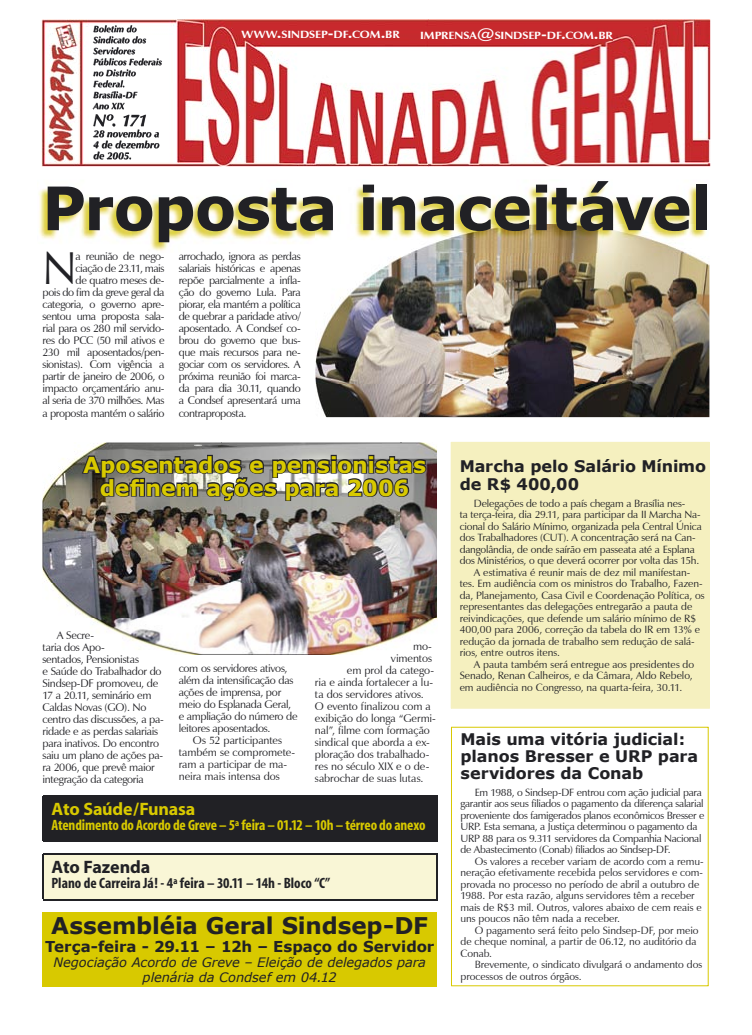
<style>
.page{position:relative;width:752px;height:1035px;background:#fff}
.page>*{position:absolute;margin:0;border:0;box-sizing:border-box;transform-origin:0 0}
.t1{font:700 60px "Verdana";letter-spacing:-.015em;color:#212125}
.t2{font:46.1px "Zapf Humanist 601 BT";color:#212125}
.t3{font:700 23px "Verdana";letter-spacing:-.005em;color:#212125}
.t4{font:700 22px/23px "Verdana";color:#d8c900;text-align:center}
.t5{font:700 18px "Myriad";letter-spacing:-.015em;color:#d8c900}
.t6{font:700 18px "Myriad";letter-spacing:-.005em;color:#212125}
.t7{font:italic 700 17px "Zapf Humanist 601 BT";color:#212125}
.t8{font:700 16px/17px "Verdana";letter-spacing:-.005em;color:#212125}
.t9{font:700 condensed 15px "Myriad";letter-spacing:-.01em;color:#d8c900}
.t10{font:700 condensed 15px "Myriad";color:#212125}
.t11{font:700 15px "Verdana";letter-spacing:-.005em;color:#212125}
.t12{font:italic 13px/15px "Verdana";letter-spacing:-.01em;color:#212125;text-align:center}
.t13{font:11px/12px "Zapf Humanist 601 BT";letter-spacing:-.025em;color:#212125}
.t14{font:11px/12px "Zapf Humanist 601 BT";letter-spacing:-.005em;color:#212125}
.t15{font:10.5px/11.5px "Zapf Humanist 601 BT";letter-spacing:-.01em;color:#212125}
.t16{font:700 10.5px "Zapf Humanist 601 BT";letter-spacing:-.01em;color:#fff;scale:1.15 1}
.t17{font:italic 700 10px/11px "Zapf Humanist 601 BT";letter-spacing:-.005em;color:#212125;text-align:justify}
.t18{font:italic 700 9px/11px "Zapf Humanist 601 BT";color:#212125}
.s1{font-size:15px}
</style>
<div class="page">
<img style="left:43px;top:442px;width:394px;height:176px">
<img style="left:91px;top:618px;width:346px;height:36px">
<img style="left:315px;top:253px;width:394px;height:164px">
<svg style="left:80px;top:454px;width:347px;height:48px;background:#72716f"></svg>
<img style="left:38px;top:182px;width:668px;height:69px">
<img style="left:315px;top:224px;width:392px;height:29px">
<img style="left:42px;top:19px;width:667px;height:147px">
<img style="left:94px;top:26px;width:43px;height:7px">
<img style="left:93px;top:37px;width:53px;height:7px">
<img style="left:93px;top:48px;width:42px;height:7px">
<img style="left:94px;top:59px;width:68px;height:6px">
<img style="left:94px;top:70px;width:42px;height:6px">
<img style="left:94px;top:81px;width:30px;height:7px">
<img style="left:94px;top:92px;width:43px;height:6px">
<img style="left:93px;top:103px;width:32px;height:6px">
<img style="left:94px;top:115px;width:52px;height:12px">
<img style="left:93px;top:130px;width:66px;height:8px">
<img style="left:94px;top:141px;width:66px;height:8px">
<img style="left:94px;top:152px;width:37px;height:8px">
<img style="left:241px;top:31px;width:158px;height:7px">
<div style="left:421px;top:28px;width:191px;height:13px;background:#c62a2d"></div>
<svg style="left:451px;top:726px;width:257px;height:260px"></svg>
<div style="left:43px;top:912px;width:394px;height:74px;background:#d8c900"></div>
<div style="left:43px;top:796px;width:394px;height:45px;background:#212125"></div>
<hr style="left:43px;top:795px;width:394px;height:1px;background:#212125">
<hr style="left:43px;top:841px;width:394px;height:1px;background:#212125">
<div style="left:450px;top:442px;width:259px;height:266px;background:#f5f0bf"></div>
<div style="left:43px;top:854px;width:394px;height:45px;background:#f9f6d6"></div>
<hr style="left:43px;top:853px;width:394px;height:1px;background:#212125">
<hr style="left:43px;top:854px;width:1px;height:45px;background:#212125">
<hr style="left:436px;top:854px;width:1px;height:45px;background:#212125">
<hr style="left:43px;top:899px;width:394px;height:1px;background:#212125">
<p class="t18" style="left:94px;top:24px;width:70px">Boletim do<br>Sindicato dos<br>Servidores<br>Públicos Federais no Distrito<br>Federal.<br>Brasília-DF<br>Ano XIX</p>
<h3 class="t7" style="left:94px;top:110px;width:56px">Nº. 171</h3>
<p class="t17" style="left:94px;top:128px;width:67px">28 novembro a 4 de dezembro de 2005.</p>
<p class="t16" style="left:241px;top:28px;width:139px">WWW<span class="s1">.</span>SINDSEP<span class="s1">-</span>DF<span class="s1">.</span>COM<span class="s1">.</span>BR</p>
<p class="t16" style="left:420px;top:28px;width:169px">IMPRENSA<span class="s1">@</span>SINDSEP<span class="s1">-</span>DF<span class="s1">.</span>COM<span class="s1">.</span>BR</p>
<h1 class="t1" style="left:42px;top:170px;width:670px">Proposta inaceitável</h1>
<h2 class="t2" style="left:43px;top:240px;width:36px">N</h2>
<p class="t13" style="left:43px;top:251px;width:123px;text-align:right">a reunião de nego-<br>ciação de 23.11, mais<br>de quatro meses de-<br>pois do fim da greve geral da categoria, o governo apre&shy;sentou uma proposta sala&shy;rial para os 280 mil servido&shy;res do PCC (50 mil ativos e<br>230 mil aposentados/pen&shy;sionistas). Com vigência a partir de janeiro de 2006, o impacto orçamentário anu&shy;al seria de 370 milhões. Mas a proposta mantém o salário</p>
<p class="t13" style="left:179px;top:251px;width:123px;text-align:justify">arrochado, ignora as perdas salariais históricas e apenas repõe parcialmente a infla&shy;ção do governo Lula. Para piorar, ela mantém a política de quebrar a paridade ativo/ aposentado. A Condsef co&shy;brou do governo que bus&shy;que mais recursos para ne&shy;gociar com os servidores. A próxima reunião foi marca&shy;da para dia 30.11, quando a Condsef apresentará uma contraproposta.</p>
<h3 class="t4" style="left:83px;top:452px;width:344px">Aposentados e pensionistas definem ações para 2006</h3>
<p class="t13" style="left:43px;top:629px;width:123px;text-indent:14px">A Secre-<br>taria dos Apo-<br>sentados, Pensionistas<br>e Saúde do Trabalhador do<br>Sindsep-DF promoveu, de<br>17 a 20.11, seminário em<br>Caldas Novas (GO). No centro das discussões, a pa&shy;ridade e as perdas salariais para inativos. Do encontro saiu um plano de ações pa&shy;ra 2006, que prevê maior integração da categoria</p>
<p class="t13" style="left:179px;top:662px;width:120px">com os servidores ativos, além da intensificação das ações de imprensa, por meio do Esplanada Geral, e ampliação do número de leitores aposentados.</p>
<p class="t14" style="left:179px;top:734px;width:118px;text-indent:14px">Os 52 participantes também se compromete&shy;ram a participar de ma&shy;neira mais intensa dos</p>
<p class="t13" style="left:413px;top:640px;width:20px">mo-</p>
<p class="t14" style="left:391px;top:652px;width:43px">vimentos</p>
<p class="t14" style="left:347px;top:664px;width:89px">em prol da catego-</p>
<p class="t14" style="left:315px;top:676px;width:119px">ria e ainda fortalecer a lu-</p>
<p class="t14" style="left:315px;top:688px;width:110px">ta dos servidores ativos.</p>
<p class="t13" style="left:315px;top:700px;width:117px">O evento finalizou com a</p>
<p class="t14" style="left:315px;top:712px;width:122px">exibição do longa “Germi-</p>
<p class="t13" style="left:315px;top:724px;width:116px">nal”, filme com formação</p>
<p class="t13" style="left:315px;top:736px;width:116px">sindical que aborda a ex-</p>
<p class="t14" style="left:315px;top:748px;width:116px">ploração dos trabalhado-</p>
<p class="t14" style="left:315px;top:760px;width:116px">res no século XIX e o de-</p>
<p class="t14" style="left:315px;top:772px;width:110px">sabrochar de suas lutas.</p>
<h3 class="t5" style="left:52px;top:799px;width:145px">Ato Saúde/Funasa</h3>
<h3 class="t9" style="left:52px;top:817px;width:375px">Atendimento do Acordo de Greve – 5ª feira – 01.12 – 10h – térreo do anexo</h3>
<h3 class="t6" style="left:52px;top:858px;width:100px">Ato Fazenda</h3>
<h3 class="t10" style="left:52px;top:876px;width:280px">Plano de Carreira Já! - 4ª feira – 30.11 – 14h - Bloco “C”</h3>
<h3 class="t3" style="left:51px;top:911px;width:378px">Assembléia Geral Sindsep-DF</h3>
<h3 class="t11" style="left:45px;top:937px;width:390px">Terça-feira - 29.11 – 12h – Espaço do Servidor</h3>
<p class="t12" style="left:53px;top:954px;width:374px">Negociação Acordo de Greve – Eleição de delegados para plenária da Condsef em 04.12</p>
<h3 class="t8" style="left:459px;top:457px;width:248px;line-height:18px">Marcha pelo Salário Mínimo de R$ 400,00</h3>
<p class="t15" style="left:473px;top:497px;width:213px">Delegações de todo a país chegam a Brasília nes-</p>
<p class="t15" style="left:459px;top:509px;width:242px">ta terça-feira, dia 29.11, para participar da II Marcha Na-</p>
<p class="t15" style="left:459px;top:520px;width:243px">cional do Salário Mínimo, organizada pela Central Única</p>
<p class="t15" style="left:459px;top:532px;width:237px">dos Trabalhadores (CUT). A concentração será na Can-</p>
<p class="t15" style="left:459px;top:543px;width:236px">dangolândia, de onde saírão em passeata até a Esplana</p>
<p class="t15" style="left:459px;top:555px;width:241px">dos Ministérios, o que deverá ocorrer por volta das 15h.</p>
<p class="t15" style="left:473px;top:566px;width:218px">A estimativa é reunir mais de dez mil manifestan-</p>
<p class="t15" style="left:459px;top:578px;width:244px">tes. Em audiência com os ministros do Trabalho, Fazen-</p>
<p class="t15" style="left:459px;top:589px;width:246px">da, Planejamento, Casa Civil e Coordenação Política, os</p>
<p class="t15" style="left:459px;top:601px;width:234px">representantes das delegações entregarão a pauta de</p>
<p class="t15" style="left:459px;top:612px;width:238px">reivindicações, que defende um salário mínimo de R$</p>
<p class="t15" style="left:459px;top:624px;width:242px">400,00 para 2006, correção da tabela do IR em 13% e</p>
<p class="t15" style="left:459px;top:635px;width:236px">redução da jornada de trabalho sem redução de salá-</p>
<p class="t15" style="left:459px;top:647px;width:102px">rios, entre outros itens.</p>
<p class="t15" style="left:473px;top:658px;width:222px">A pauta também será entregue aos presidentes do</p>
<p class="t15" style="left:459px;top:670px;width:234px">Senado, Renan Calheiros, e da Câmara, Aldo Rebelo,</p>
<p class="t15" style="left:459px;top:681px;width:224px">em audiência no Congresso, na quarta-feira, 30.11.</p>
<h3 class="t8" style="left:460px;top:730px;width:239px">Mais uma vitória judicial: planos Bresser e URP para servidores da Conab</h3>
<p class="t15" style="left:460px;top:786px;width:245px;text-indent:14px">Em 1988, o Sindsep-DF entrou com ação judicial para garantir aos seus filiados o pagamento da diferença salarial proveniente dos famigerados planos econômicos Bresser e URP. Esta semana, a Justiça determinou o pagamento da URP 88 para os 9.311 servidores da Companhia Nacional de Abastecimento (Conab) filiados ao Sindsep-DF.</p>
<p class="t15" style="left:460px;top:855px;width:244px;text-indent:14px">Os valores a receber variam de acordo com a remu&shy;neração efetivamente recebida pelos servidores e com&shy;provada no processo no período de abril a outubro de 1988. Por esta razão, alguns servidores têm a receber mais de R$3 mil. Outros, valores abaixo de cem reais e uns poucos não têm nada a receber.</p>
<p class="t15" style="left:460px;top:924px;width:239px;text-indent:14px">O pagamento será feito pelo Sindsep-DF, por meio de cheque nominal, a partir de 06.12, no auditório da<br>Conab.</p>
<p class="t15" style="left:460px;top:959px;width:243px;text-indent:14px">Brevemente, o sindicato divulgará o andamento dos processos de outros órgãos.</p>
</div>
